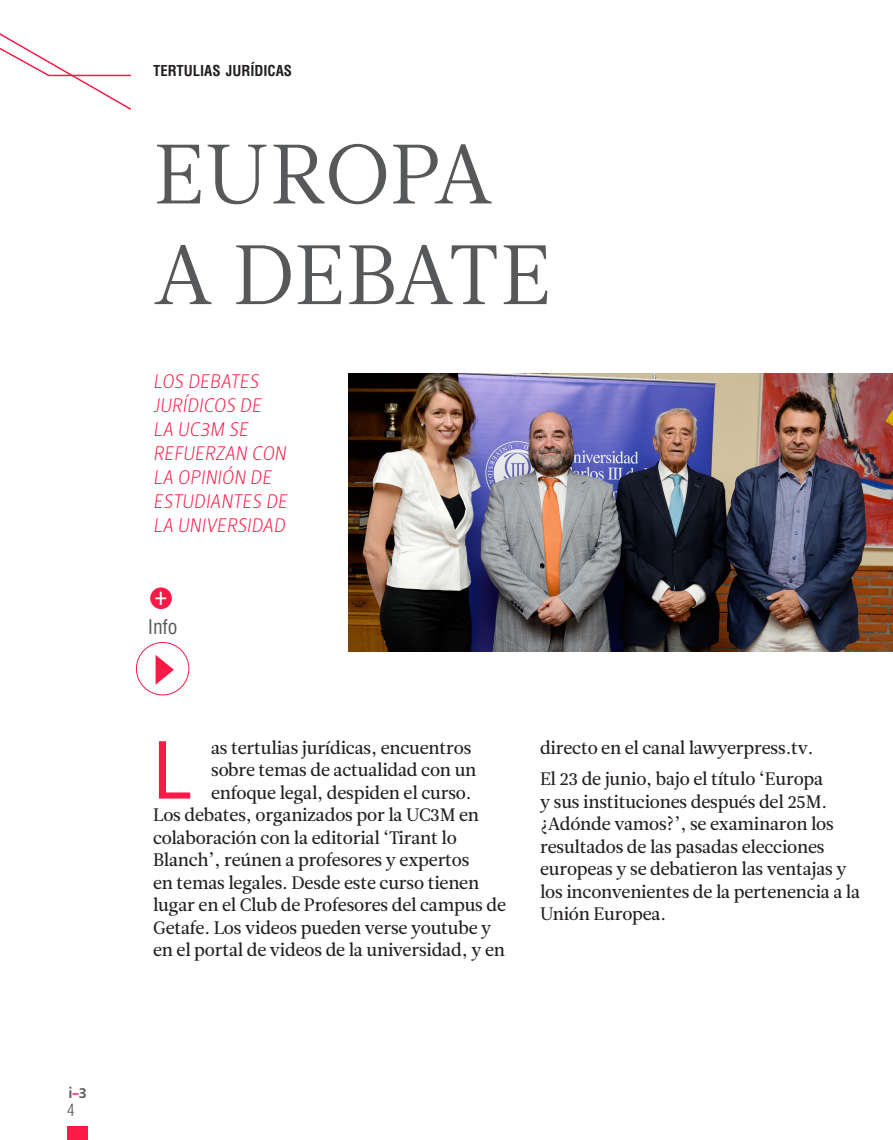
<style>
.page{position:relative;width:893px;height:1140px;background:#fff}
.page>*{position:absolute;margin:0;border:0;box-sizing:border-box;transform-origin:0 0}
.Titulares{font:83.85px/100.6px "Leitura News Roman 1";letter-spacing:-.005em;color:#57585a}
.Texto_corrido{font:81.9px "Leitura Sans Grot 2";color:#fa1a48}
.Titulos_cuadros{font:condensed 26.25px "Helvetica LT Std";color:#fff}
.Titulos_cuadros-2{font:condensed 19.8px "Helvetica LT Std";color:#57585a}
.Destacados_-_texto_e{font:19.5px/24px "Leitura Sans Italic 1";letter-spacing:.005em;color:#fa1a48}
.Texto_corrido-2{font:18px/22.5px "Leitura News Roman 2";letter-spacing:-.01em;color:#231f20}
.t1{font:300 condensed 16.5px "Helvetica LT Std";color:#57585a}
.t2{font:15px "Leitura Sans Grot 3";color:#57585a}
.t3{font:700 condensed 14.7px "Helvetica LT Std";color:#231f20}
.s1{color:#fa1a48}
</style>
<div class="page">
<svg style="left:0;top:33px;width:131px;height:77px"></svg>
<div style="left:67px;top:1126px;width:21px;height:14px;background:#fa1a48"></div>
<img style="left:348px;top:374px;width:545px;height:277px">
<div style="left:149px;top:586px;width:25px;height:24px;background:#fa1a48;border-radius:50%"></div>
<div style="left:147px;top:584px;width:28px;height:28px;border:3px solid #fff;border-radius:50%"></div>
<div style="left:136px;top:642px;width:53px;height:53px;border:1px solid #fa1a48;border-radius:50%"></div>
<svg style="left:156px;top:655px;width:18px;height:29px"></svg>
<p class="t2" style="left:69px;top:1087px;width:19px">i<span class="s1">-</span>3</p>
<p class="t1" style="left:67px;top:1099px;width:9px">4</p>
<p class="t3" style="left:153px;top:61px;width:140px">TERTULIAS JURÍDICAS</p>
<p class="Titulares" style="left:154px;top:135px;width:398px">EUROPA<br>A DEBATE</p>
<p class="Destacados_-_texto_e" style="left:153px;top:371px;width:136px">LOS DEBATES<br>JURÍDICOS DE<br>LA UC3M SE<br>REFUERZAN CON<br>LA OPINIÓN DE<br>ESTUDIANTES DE<br>LA UNIVERSIDAD</p>
<p class="Titulos_cuadros" style="left:155px;top:578px;width:14px">+</p>
<p class="Titulos_cuadros-2" style="left:148px;top:614px;width:31px">Info</p>
<p class="Texto_corrido-2" style="left:211px;top:738px;width:262px">as tertulias jurídicas, encuentros</p>
<p class="Texto_corrido-2" style="left:211px;top:761px;width:267px">sobre temas de actualidad con un</p>
<p class="Texto_corrido-2" style="left:211px;top:783px;width:262px">enfoque legal, despiden el curso.</p>
<p class="Texto_corrido-2" style="left:153px;top:806px;width:327px">Los debates, organizados por la UC3M en</p>
<p class="Texto_corrido-2" style="left:153px;top:828px;width:305px">colaboración con la editorial ‘Tirant lo</p>
<p class="Texto_corrido-2" style="left:153px;top:851px;width:318px">Blanch’, reúnen a profesores y expertos</p>
<p class="Texto_corrido-2" style="left:153px;top:873px;width:328px">en temas legales. Desde este curso tienen</p>
<p class="Texto_corrido-2" style="left:153px;top:896px;width:355px">lugar en el Club de Profesores del campus de</p>
<p class="Texto_corrido-2" style="left:153px;top:918px;width:340px">Getafe. Los videos pueden verse youtube y</p>
<p class="Texto_corrido-2" style="left:153px;top:941px;width:353px">en el portal de videos de la universidad, y en</p>
<p class="Texto_corrido" style="left:153px;top:740px;width:40px">L</p>
<p class="Texto_corrido-2" style="left:540px;top:739px;width:275px">directo en el canal lawyerpress.tv.</p>
<p class="Texto_corrido-2" style="left:540px;top:770px;width:322px">El 23 de junio, bajo el título ‘Europa<br>y sus instituciones después del 25M. ¿Adónde vamos?’, se examinaron los resultados de las pasadas elecciones europeas y se debatieron las ventajas y los inconvenientes de la pertenencia a la Unión Europea.</p>
</div>
